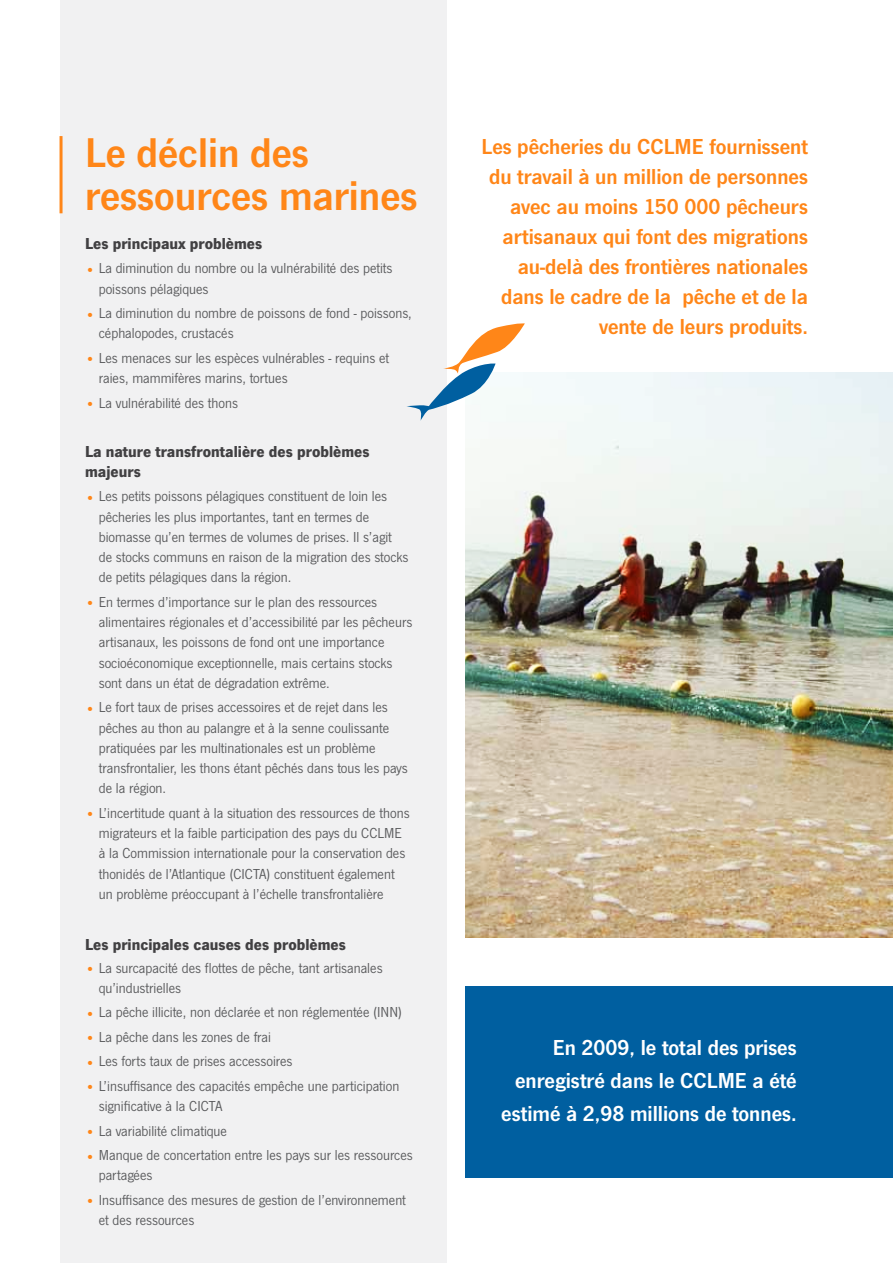
<style>
.page{position:relative;width:893px;height:1263px;background:#fff}
.page>*{position:absolute;margin:0;border:0;box-sizing:border-box;transform-origin:0 0}
.t1{font:600 43.2px/43.2px "News Gothic T";color:#ff8618}
.t2{font:600 22.5px/30px "News Gothic T";color:#ff8618;text-align:right}
.t3{font:600 22.5px/33px "News Gothic T";color:#fff;text-align:right}
.t4{font:700 16.5px/20.2px "News Gothic T";color:#414042}
.t5{font:15px/20.2px "News Gothic T";color:#58595b}
.s1{font-weight:700;color:#ff8618}
</style>
<div class="page">
<img style="left:466px;top:372px;width:427px;height:566px">
<div style="left:60px;top:0;width:386px;height:1263px;background:#f1f1f2"></div>
<svg style="left:407px;top:322px;width:118px;height:99px"></svg>
<div style="left:466px;top:986px;width:427px;height:192px;background:#005fa0"></div>
<hr style="left:60px;top:136px;width:3px;height:77px;background:#ff8618">
<h1 class="t1" style="left:85px;top:131px;width:334px">Le déclin des ressources marines</h1>
<p class="t4" style="left:85px;top:233px;width:179px">Les principaux problèmes</p>
<p class="t5" style="left:99px;top:258px;width:295px;text-indent:-14px"><span class="s1">•</span> La diminution du nombre ou la vulnérabilité des petits poissons pélagiques</p>
<p class="t5" style="left:99px;top:303px;width:315px;text-indent:-14px"><span class="s1">•</span> La diminution du nombre de poissons de fond - poissons, céphalopodes, crustacés</p>
<p class="t5" style="left:99px;top:348px;width:292px;text-indent:-14px"><span class="s1">•</span> Les menaces sur les espèces vulnérables - requins et raies, mammifères marins, tortues</p>
<p class="t5" style="left:85px;top:392px;width:154px"><span class="s1">•</span> La vulnérabilité des thons</p>
<p class="t4" style="left:85px;top:441px;width:286px">La nature transfrontalière des problèmes majeurs</p>
<p class="t5" style="left:99px;top:486px;width:311px;text-indent:-14px"><span class="s1">•</span> Les petits poissons pélagiques constituent de loin les pêcheries les plus importantes, tant en termes de biomasse qu’en termes de volumes de prises. Il s’agit de stocks communs en raison de la migration des stocks de petits pélagiques dans la région.</p>
<p class="t5" style="left:99px;top:592px;width:315px;text-indent:-14px"><span class="s1">•</span> En termes d’importance sur le plan des ressources alimentaires régionales et d’accessibilité par les pêcheurs artisanaux, les poissons de fond ont une importance socioéconomique exceptionnelle, mais certains stocks sont dans un état de dégradation extrême.</p>
<p class="t5" style="left:99px;top:697px;width:310px;text-indent:-14px"><span class="s1">•</span> Le fort taux de prises accessoires et de rejet dans les pêches au thon au palangre et à la senne coulissante pratiquées par les multinationales est un problème transfrontalier, les thons étant pêchés dans tous les pays de la région.</p>
<p class="t5" style="left:99px;top:803px;width:312px;text-indent:-14px"><span class="s1">•</span> L’incertitude quant à la situation des ressources de thons migrateurs et la faible participation des pays du CCLME à la Commission internationale pour la conservation des thonidés de l’Atlantique (CICTA) constituent également un problème préoccupant à l’échelle transfrontalière</p>
<p class="t4" style="left:85px;top:933px;width:263px">Les principales causes des problèmes</p>
<p class="t5" style="left:99px;top:957px;width:285px;text-indent:-14px"><span class="s1">•</span> La surcapacité des flottes de pêche, tant artisanales qu’industrielles</p>
<p class="t5" style="left:85px;top:1002px;width:318px"><span class="s1">•</span> La pêche illicite, non déclarée et non réglementée (INN)</p>
<p class="t5" style="left:85px;top:1026px;width:187px"><span class="s1">•</span> La pêche dans les zones de frai</p>
<p class="t5" style="left:85px;top:1051px;width:209px"><span class="s1">•</span> Les forts taux de prises accessoires</p>
<p class="t5" style="left:99px;top:1075px;width:302px;text-indent:-14px"><span class="s1">•</span> L’insuffisance des capacités empêche une participation significative à la CICTA</p>
<p class="t5" style="left:85px;top:1120px;width:144px"><span class="s1">•</span> La variabilité climatique</p>
<p class="t5" style="left:99px;top:1145px;width:315px;text-indent:-14px"><span class="s1">•</span> Manque de concertation entre les pays sur les ressources partagées</p>
<p class="t5" style="left:99px;top:1189px;width:309px;text-indent:-14px"><span class="s1">•</span> Insuffisance des mesures de gestion de l’environnement et des ressources</p>
<h2 class="t2" style="left:481px;top:131px;width:328px">Les pêcheries du CCLME fournissent du travail à un million de personnes avec au moins 150 000 pêcheurs artisanaux qui font des migrations au-delà des frontières nationales dans le cadre de la pêche et de la vente de leurs produits.</h2>
<h2 class="t3" style="left:501px;top:1031px;width:297px">En 2009, le total des prises enregistré dans le CCLME a été estimé à 2,98 millions de tonnes.</h2>
</div>
